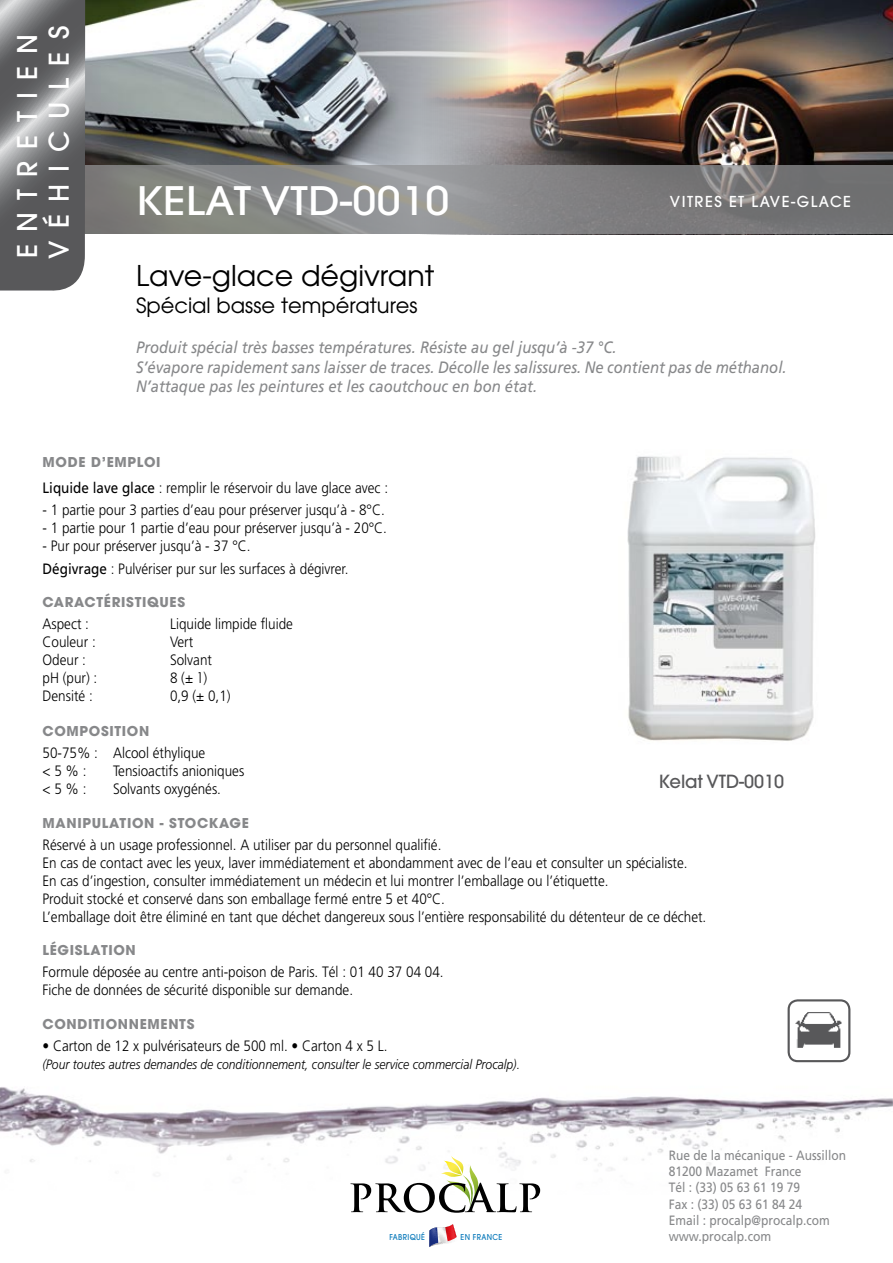
<style>
.page{position:relative;width:893px;height:1263px;background:#fff}
.page>*{position:absolute;margin:0;border:0;box-sizing:border-box;transform-origin:0 0}
.t1{font:500 39px "Avant Garde";letter-spacing:.01em;color:#fff;scale:1.1 1}
.t2{font:28.5px "Avant Garde";color:#000}
.t3{font:500 27px/31.5px "Avant Garde";letter-spacing:.45em;color:#fff}
.t4{font:21px "Avant Garde";color:#000}
.t5{font:500 18px "Avant Garde";color:#58585a}
.t6{font:italic 16.5px/19.8px "Frutiger";color:#87888a;scale:.9 1}
.t7{font:300 15px/18px "Frutiger";color:#000;scale:.9 1}
.t8{font:500 15px "Avant Garde";letter-spacing:.1em;color:#fff}
.t9{font:13.5px/16.2px "Frutiger";color:#87888a;scale:.89 1}
.t10{font:700 13.5px "Avant Garde";letter-spacing:.05em;color:#87888a}
.t11{font:italic 300 13.5px "Frutiger";color:#000;scale:.9 1}
.t12{font:500 8.1px "Avant Garde";letter-spacing:.05em;color:#0b7abb;scale:.9 1}
.s1{font-weight:400}
.s2{font-family:"Century Gothic";font-weight:400}
</style>
<div class="page">
<img style="left:424px;top:1px;width:469px;height:234px">
<img style="left:85px;top:0;width:422px;height:166px">
<img style="left:0;top:1087px;width:893px;height:105px">
<svg style="left:85px;top:166px;width:808px;height:68px;background:#838383"></svg>
<svg style="left:0;top:0;width:85px;height:291px;background:#717274"></svg>
<img style="left:789px;top:1001px;width:60px;height:60px">
<div style="left:788px;top:999px;width:62px;height:63px;border:2px solid #58585a;border-radius:9px"></div>
<svg style="left:350px;top:1155px;width:190px;height:58px"></svg>
<svg style="left:429px;top:1224px;width:28px;height:23px"></svg>
<img style="left:627px;top:456px;width:189px;height:285px">
<h3 class="t3" style="left:12px;top:259px;width:234px;rotate:-90deg">ENTRETIEN<br>VÉHICULES</h3>
<h1 class="t1" style="left:136px;top:177px;width:286px">KELAT VTD-0010</h1>
<h2 class="t2" style="left:136px;top:258px;width:300px">Lave-glace dégivrant</h2>
<h3 class="t4" style="left:136px;top:292px;width:283px">Spécial basse températures</h3>
<p class="t8" style="left:670px;top:192px;width:183px">VITRES ET LAVE-GLACE</p>
<p class="t6" style="left:136px;top:337px;width:724px">Produit spécial très basses températures. Résiste au gel jusqu’à -37 °C.<br>S’évapore rapidement sans laisser de traces. Décolle les salissures. Ne contient pas de méthanol.<br>N’attaque pas les peintures et les caoutchouc en bon état.</p>
<p class="t10" style="left:43px;top:453px;width:120px">MODE D’EMPLOI</p>
<p class="t7" style="left:43px;top:479px;width:385px"><span class="s1">Liquide lave glace</span> : remplir le réservoir du lave glace avec :</p>
<p class="t7" style="left:43px;top:501px;width:382px">- 1 partie pour 3 parties d’eau pour préserver jusqu’à - 8°C.</p>
<p class="t7" style="left:43px;top:519px;width:384px">- 1 partie pour 1 partie d’eau pour préserver jusqu’à - 20°C.</p>
<p class="t7" style="left:43px;top:535px;width:342px;line-height:22.2px">- Pur pour préserver jusqu’à - 37 °C.<br><span class="s1">Dégivrage</span> : Pulvériser pur sur les surfaces à dégivrer.</p>
<p class="t10" style="left:43px;top:593px;width:144px">CARACTÉRISTIQUES</p>
<p class="t7" style="left:43px;top:615px;width:62px">Aspect :<br>Couleur :<br>Odeur : pH (pur) :<br>Densité :</p>
<p class="t7" style="left:170px;top:615px;width:138px">Liquide limpide fluide<br>Vert<br>Solvant<br>8 (± <span class="s2">1</span>)<br>0,9 (± 0,1)</p>
<p class="t10" style="left:43px;top:722px;width:108px">COMPOSITION</p>
<p class="t7" style="left:43px;top:744px;width:182px">50-75% : Alcool éthylique &lt; 5 % :</p>
<p class="t7" style="left:113px;top:762px;width:147px">Tensioactifs anioniques</p>
<p class="t5" style="left:659px;top:770px;width:127px">KELAT VTD-0010</p>
<p class="t7" style="left:43px;top:780px;width:51px">&lt; 5 % :</p>
<p class="t7" style="left:113px;top:780px;width:122px">Solvants oxygénés.</p>
<p class="t10" style="left:43px;top:814px;width:208px">MANIPULATION - STOCKAGE</p>
<p class="t7" style="left:43px;top:836px;width:739px">Réservé à un usage professionnel. A utiliser par du personnel qualifié.<br>En cas de contact avec les yeux, laver immédiatement et abondamment avec de l’eau et consulter un spécialiste.<br>En cas d’ingestion, consulter immédiatement un médecin et lui montrer l’emballage ou l’étiquette.<br>Produit stocké et conservé dans son emballage fermé entre 5 et 40°C.<br>L’emballage doit être éliminé en tant que déchet dangereux sous l’entière responsabilité du détenteur de ce déchet.</p>
<p class="t10" style="left:43px;top:941px;width:95px">LÉGISLATION</p>
<p class="t7" style="left:43px;top:963px;width:447px">Formule déposée au centre anti-poison de Paris. Tél : 01 40 37 04 04.<br>Fiche de données de sécurité disponible sur demande.</p>
<p class="t10" style="left:43px;top:1015px;width:153px">CONDITIONNEMENTS</p>
<p class="t7" style="left:43px;top:1037px;width:385px">• Carton de 12 x pulvérisateurs de 500 ml. • Carton 4 x 5 L.</p>
<p class="t11" style="left:43px;top:1057px;width:532px">(Pour toutes autres demandes de conditionnement, consulter le service commercial Procalp).</p>
<p class="t12" style="left:389px;top:1232px;width:41px">FABRIQUÉ</p>
<p class="t12" style="left:461px;top:1232px;width:48px">EN FRANCE</p>
<p class="t9" style="left:669px;top:1147px;width:201px">Rue de la mécanique - Aussillon<br>81200 Mazamet France<br>Tél : (33) 05 63 61 19 79<br>Fax : (33) 05 63 61 84 24<br>Email : procalp@procalp.com www.procalp.com</p>
</div>
